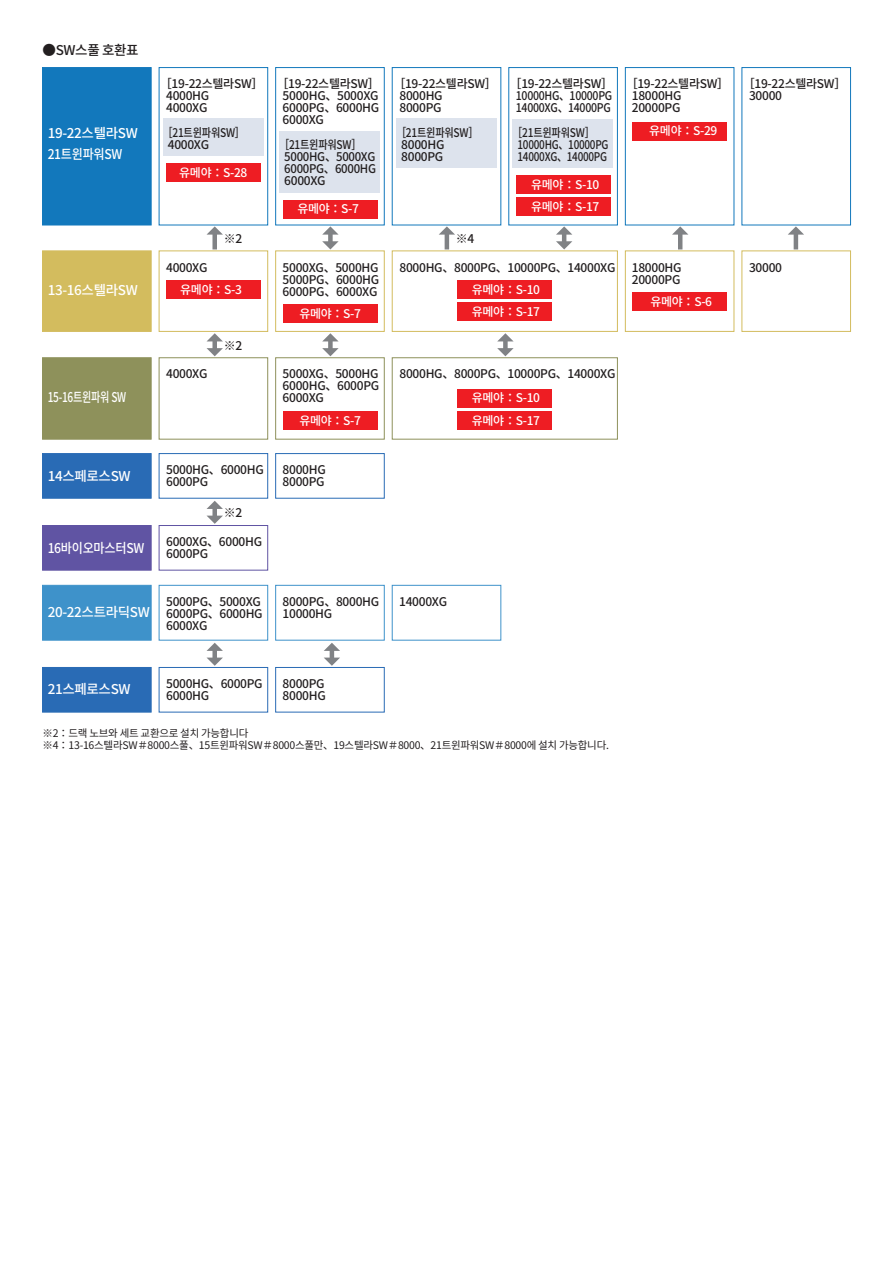
<style>
.page{position:relative;width:893px;height:1263px;background:#fff}
.page>*{position:absolute;margin:0;border:0;box-sizing:border-box;transform-origin:0 0}
.t1{font:500 13.5px/21px "Noto Sans KR";letter-spacing:-.025em;color:#fff}
.t2{font:500 13.5px "Noto Sans KR";letter-spacing:-.025em;color:#fff;scale:.75 1}
.t3{font:500 13.5px "Noto Sans KR";letter-spacing:-.025em;color:#fff;scale:.9 1}
.t4{font:500 13.5px "Noto Sans KR";letter-spacing:-.025em;color:#231f20}
.t5{font:500 12px/12px "Noto Sans KR";letter-spacing:-.025em;color:#231f20}
.t6{font:500 12px/12px "Noto Sans KR";letter-spacing:-.025em;color:#231f20;scale:.85 1}
.t7{font:500 12px/22.4px "Noto Sans KR";letter-spacing:-.025em;color:#fff}
.t8{font:10.5px/12px "Noto Sans KR";letter-spacing:-.025em;color:#231f20}
</style>
<div class="page">
<div style="left:159px;top:67px;width:109px;height:158px;border:1px solid #1278bc"></div>
<div style="left:42px;top:67px;width:110px;height:158px;background:#1278bc;border:1px solid #1278bc"></div>
<div style="left:275px;top:67px;width:110px;height:158px;border:1px solid #1278bc"></div>
<div style="left:508px;top:67px;width:110px;height:158px;border:1px solid #1278bc"></div>
<div style="left:741px;top:67px;width:110px;height:158px;border:1px solid #1278bc"></div>
<div style="left:625px;top:67px;width:109px;height:158px;border:1px solid #1278bc"></div>
<div style="left:159px;top:250px;width:109px;height:82px;border:1px solid #d3bc5e"></div>
<div style="left:42px;top:250px;width:110px;height:82px;background:#d3bc5e;border:1px solid #d3bc5e"></div>
<div style="left:275px;top:250px;width:110px;height:82px;border:1px solid #d3bc5e"></div>
<div style="left:392px;top:250px;width:226px;height:82px;border:1px solid #d3bc5e"></div>
<div style="left:159px;top:357px;width:109px;height:82px;border:1px solid #8e915b"></div>
<div style="left:42px;top:357px;width:110px;height:82px;background:#8e915b;border:1px solid #8e915b"></div>
<div style="left:159px;top:453px;width:109px;height:46px;border:1px solid #296bb5"></div>
<div style="left:275px;top:453px;width:110px;height:46px;border:1px solid #296bb5"></div>
<div style="left:42px;top:453px;width:110px;height:46px;background:#296bb5;border:1px solid #296bb5"></div>
<div style="left:159px;top:525px;width:109px;height:45px;border:1px solid #6054a3"></div>
<div style="left:42px;top:525px;width:110px;height:45px;background:#6054a3"></div>
<div style="left:159px;top:585px;width:109px;height:55px;border:1px solid #3e92ca"></div>
<div style="left:275px;top:585px;width:110px;height:55px;border:1px solid #3e92ca"></div>
<div style="left:42px;top:585px;width:110px;height:55px;background:#3e92ca"></div>
<div style="left:159px;top:667px;width:109px;height:45px;border:1px solid #296bb5"></div>
<div style="left:275px;top:667px;width:110px;height:45px;border:1px solid #296bb5"></div>
<div style="left:42px;top:667px;width:110px;height:45px;background:#296bb5"></div>
<div style="left:275px;top:357px;width:110px;height:82px;border:1px solid #8e915b"></div>
<div style="left:392px;top:357px;width:226px;height:82px;border:1px solid #8e915b"></div>
<div style="left:741px;top:250px;width:110px;height:82px;border:1px solid #d3bc5e"></div>
<div style="left:625px;top:250px;width:109px;height:82px;border:1px solid #d3bc5e"></div>
<div style="left:163px;top:119px;width:100px;height:37px;background:#dde3ed"></div>
<div style="left:279px;top:131px;width:101px;height:62px;background:#dde3ed"></div>
<div style="left:166px;top:163px;width:95px;height:19px;background:#ee1d23"></div>
<div style="left:283px;top:200px;width:94px;height:18px;background:#ee1d23"></div>
<div style="left:516px;top:175px;width:95px;height:19px;background:#ee1d23"></div>
<div style="left:632px;top:122px;width:95px;height:18px;background:#ee1d23"></div>
<div style="left:516px;top:198px;width:95px;height:18px;background:#ee1d23"></div>
<div style="left:396px;top:119px;width:101px;height:49px;background:#dde3ed"></div>
<div style="left:513px;top:119px;width:100px;height:49px;background:#dde3ed"></div>
<div style="left:166px;top:280px;width:95px;height:19px;background:#ee1d23"></div>
<div style="left:283px;top:304px;width:94px;height:19px;background:#ee1d23"></div>
<div style="left:632px;top:292px;width:95px;height:19px;background:#ee1d23"></div>
<div style="left:457px;top:280px;width:95px;height:19px;background:#ee1d23"></div>
<div style="left:457px;top:303px;width:95px;height:18px;background:#ee1d23"></div>
<div style="left:212px;top:233px;width:5px;height:16px;background:#808285"></div>
<svg style="left:207px;top:226px;width:16px;height:9px"></svg>
<div style="left:328px;top:233px;width:5px;height:9px;background:#808285"></div>
<svg style="left:322px;top:241px;width:17px;height:8px"></svg>
<svg style="left:322px;top:226px;width:17px;height:9px"></svg>
<svg style="left:556px;top:226px;width:16px;height:23px"></svg>
<hr style="left:445px;top:233px;width:4px;height:16px;background:#808285">
<svg style="left:439px;top:226px;width:16px;height:9px"></svg>
<hr style="left:678px;top:233px;width:4px;height:16px;background:#808285">
<svg style="left:672px;top:226px;width:16px;height:9px"></svg>
<hr style="left:794px;top:233px;width:4px;height:16px;background:#808285">
<svg style="left:788px;top:226px;width:16px;height:9px"></svg>
<div style="left:283px;top:411px;width:94px;height:19px;background:#ee1d23"></div>
<div style="left:457px;top:389px;width:95px;height:18px;background:#ee1d23"></div>
<div style="left:457px;top:411px;width:95px;height:19px;background:#ee1d23"></div>
<div style="left:328px;top:340px;width:5px;height:9px;background:#808285"></div>
<svg style="left:322px;top:348px;width:17px;height:8px"></svg>
<svg style="left:323px;top:333px;width:15px;height:8px"></svg>
<div style="left:212px;top:340px;width:5px;height:9px;background:#808285"></div>
<svg style="left:207px;top:348px;width:16px;height:8px"></svg>
<svg style="left:207px;top:333px;width:16px;height:8px"></svg>
<div style="left:503px;top:340px;width:5px;height:9px;background:#808285"></div>
<svg style="left:497px;top:348px;width:17px;height:8px"></svg>
<svg style="left:498px;top:333px;width:15px;height:8px"></svg>
<div style="left:212px;top:508px;width:5px;height:9px;background:#808285"></div>
<svg style="left:207px;top:516px;width:16px;height:8px"></svg>
<svg style="left:207px;top:501px;width:16px;height:8px"></svg>
<div style="left:392px;top:585px;width:109px;height:55px;border:1px solid #3e92ca"></div>
<div style="left:212px;top:650px;width:5px;height:9px;background:#808285"></div>
<svg style="left:207px;top:658px;width:16px;height:8px"></svg>
<svg style="left:207px;top:643px;width:16px;height:8px"></svg>
<svg style="left:324px;top:643px;width:16px;height:23px"></svg>
<p class="t4" style="left:43px;top:42px;width:98px">●SW스풀 호환표</p>
<p class="t1" style="left:48px;top:123px;width:92px">19-22스텔라SW<br>21트윈파워SW</p>
<p class="t5" style="left:166px;top:78px;width:99px;text-indent:-6px">［19-22스텔라SW］<br>4000HG<br>4000XG</p>
<p class="t6" style="left:168px;top:127px;width:92px;text-indent:-5px">［21트윈파워SW］<br>4000XG</p>
<p class="t7" style="left:179px;top:162px;width:70px">유메야：S-28</p>
<p class="t5" style="left:283px;top:78px;width:99px;text-align:justify;text-indent:-6px">［19-22스텔라SW］5000HG、5000XG 6000PG、6000HG 6000XG</p>
<p class="t6" style="left:284px;top:139px;width:109px;text-indent:-5px">［21트윈파워SW］<br>5000HG、5000XG<br>6000PG、6000HG<br>6000XG</p>
<p class="t5" style="left:400px;top:78px;width:99px;text-indent:-6px">［19-22스텔라SW］<br>8000HG<br>8000PG</p>
<p class="t6" style="left:401px;top:127px;width:92px;text-indent:-5px">［21트윈파워SW］<br>8000HG<br>8000PG</p>
<p class="t5" style="left:510px;top:78px;width:105px;text-align:center">［19-22스텔라SW］<br>10000HG、10000PG<br>14000XG、14000PG</p>
<p class="t5" style="left:632px;top:78px;width:99px;text-indent:-6px">［19-22스텔라SW］<br>18000HG<br>20000PG</p>
<p class="t5" style="left:749px;top:78px;width:99px;text-indent:-6px">［19-22스텔라SW］<br>30000</p>
<p class="t6" style="left:517px;top:127px;width:109px;text-indent:-5px">［21트윈파워SW］<br>10000HG、10000PG<br>14000XG、14000PG</p>
<p class="t7" style="left:649px;top:120px;width:70px">유메야：S-29</p>
<p class="t7" style="left:531px;top:174px;width:70px">유메야：S-10</p>
<p class="t7" style="left:297px;top:198px;width:63px">유메야：S-7</p>
<p class="t7" style="left:531px;top:196px;width:70px">유메야：S-17</p>
<p class="t5" style="left:224px;top:233px;width:20px">※2</p>
<p class="t5" style="left:456px;top:233px;width:20px">※4</p>
<p class="t1" style="left:48px;top:280px;width:92px">13-16스텔라SW</p>
<p class="t5" style="left:166px;top:261px;width:43px">4000XG</p>
<p class="t5" style="left:283px;top:261px;width:98px">5000XG、5000HG<br>5000PG、6000HG</p>
<p class="t7" style="left:180px;top:278px;width:63px">유메야：S-3</p>
<p class="t5" style="left:283px;top:285px;width:96px">6000PG、6000XG</p>
<p class="t7" style="left:299px;top:302px;width:63px">유메야：S-7</p>
<p class="t5" style="left:400px;top:261px;width:217px">8000HG、8000PG、10000PG、14000XG</p>
<p class="t5" style="left:632px;top:261px;width:51px">18000HG<br>20000PG</p>
<p class="t5" style="left:749px;top:261px;width:34px">30000</p>
<p class="t7" style="left:472px;top:278px;width:70px">유메야：S-10 유메야：S-17</p>
<p class="t7" style="left:650px;top:290px;width:63px">유메야：S-6</p>
<p class="t5" style="left:224px;top:339px;width:20px">※2</p>
<p class="t2" style="left:48px;top:389px;width:106px">15-16트윈파워 SW</p>
<p class="t5" style="left:166px;top:368px;width:43px">4000XG</p>
<p class="t5" style="left:283px;top:368px;width:98px;text-align:justify">5000XG、5000HG 6000HG、6000PG 6000XG</p>
<p class="t7" style="left:299px;top:409px;width:63px">유메야：S-7</p>
<p class="t5" style="left:400px;top:368px;width:217px">8000HG、8000PG、10000PG、14000XG</p>
<p class="t7" style="left:472px;top:387px;width:70px">유메야：S-10 유메야：S-17</p>
<p class="t1" style="left:48px;top:466px;width:84px">14스페로스SW</p>
<p class="t5" style="left:166px;top:464px;width:99px">5000HG、6000HG<br>6000PG</p>
<p class="t5" style="left:224px;top:507px;width:20px">※2</p>
<p class="t3" style="left:48px;top:541px;width:109px">16바이오마스터SW</p>
<p class="t5" style="left:166px;top:536px;width:97px">6000XG、6000HG<br>6000PG</p>
<p class="t1" style="left:48px;top:602px;width:104px">20-22스트라딕SW</p>
<p class="t5" style="left:166px;top:596px;width:98px">5000PG、5000XG<br>6000PG、6000HG<br>6000XG</p>
<p class="t1" style="left:48px;top:678px;width:84px">21스페로스SW</p>
<p class="t5" style="left:166px;top:678px;width:98px">5000HG、6000PG<br>6000HG</p>
<p class="t5" style="left:283px;top:464px;width:45px">8000HG<br>8000PG</p>
<p class="t5" style="left:283px;top:596px;width:98px">8000PG、8000HG<br>10000HG</p>
<p class="t5" style="left:399px;top:596px;width:49px">14000XG</p>
<p class="t5" style="left:283px;top:678px;width:45px">8000PG<br>8000HG</p>
<p class="t8" style="left:43px;top:727px;width:568px">※2：드랙 노브와 세트 교환으로 설치 가능합니다<br>※4：13-16스텔라SW＃8000스풀、15트윈파워SW＃8000스풀만、19스텔라SW＃8000、21트윈파워SW＃8000에 설치 가능합니다.</p>
</div>
